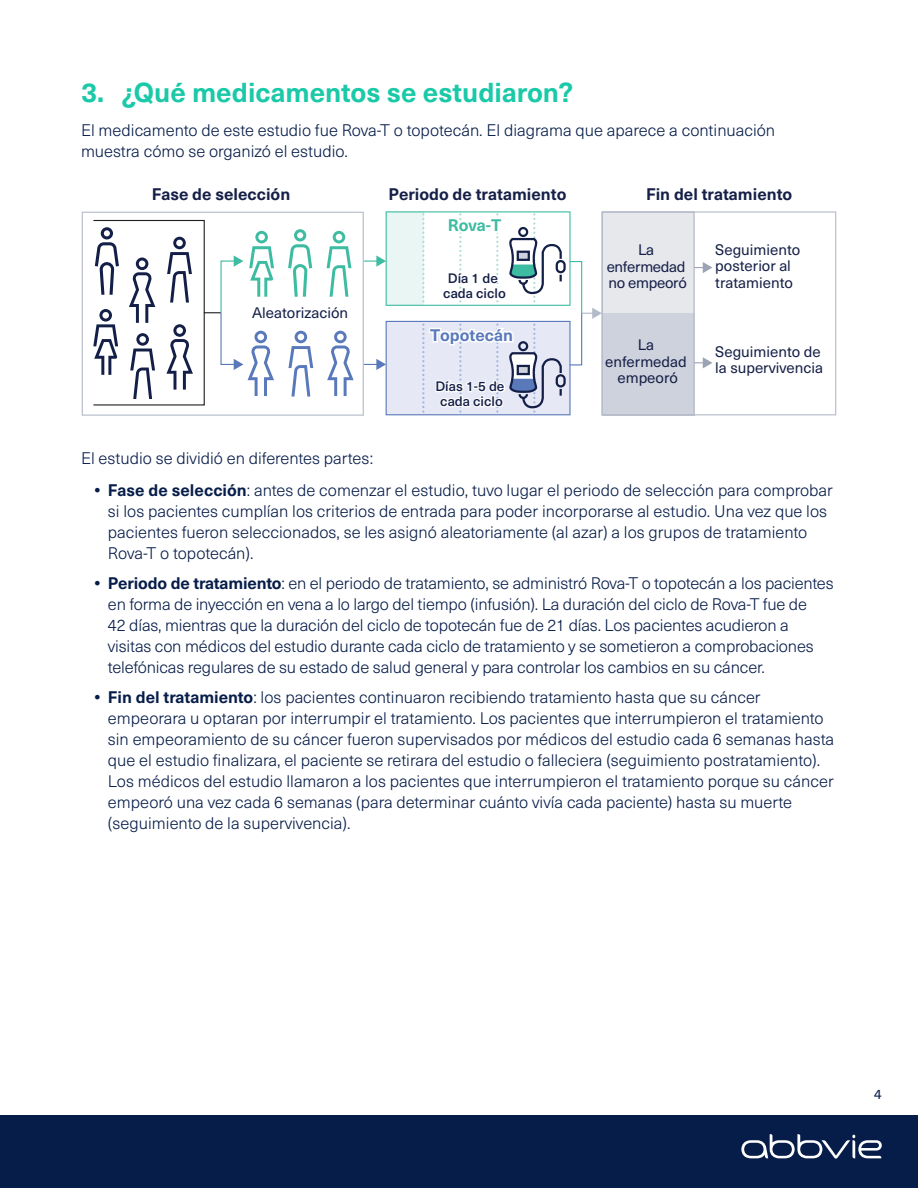
<style>
.page{position:relative;width:918px;height:1188px;background:#fff}
.page>*{position:absolute;margin:0;border:0;box-sizing:border-box;transform-origin:0 0}
.t1{font:700 27px "Neue Haas Unica Pro";color:#1ac9a8}
.t2{font:300 16.5px/21px "Neue Haas Unica Pro";color:#071d49}
.t3{font:700 16.5px "Neue Haas Unica Pro";color:#151f47}
.t4{font:700 16.5px "Neue Haas Unica Pro";color:#5979bb}
.t5{font:700 16.5px "Neue Haas Unica Pro";color:#3ebca2}
.t6{font:15px/16.5px "Neue Haas Unica Pro";color:#151f47}
.t7{font:15px/16.5px "Neue Haas Unica Pro";letter-spacing:-.02em;color:#151f47;text-align:center}
.t8{font:500 13.5px/15px "Neue Haas Unica Pro";color:#151f47;text-align:center}
.t9{font:13.5px "Neue Haas Unica Pro";color:#071d49}
.s1{font-weight:700}
</style>
<div class="page">
<svg style="left:82px;top:212px;width:282px;height:204px"></svg>
<svg style="left:712px;top:211px;width:124px;height:204px"></svg>
<svg style="left:327px;top:331px;width:27px;height:65px"></svg>
<svg style="left:288px;top:331px;width:25px;height:66px"></svg>
<svg style="left:327px;top:231px;width:24px;height:66px"></svg>
<svg style="left:288px;top:229px;width:24px;height:68px"></svg>
<svg style="left:92px;top:219px;width:182px;height:187px"></svg>
<svg style="left:364px;top:211px;width:348px;height:205px"></svg>
<div style="left:0;top:1115px;width:918px;height:73px;background:#071d49"></div>
<svg style="left:741px;top:1134px;width:141px;height:25px"></svg>
<h1 class="t1" style="left:81px;top:76px;width:494px">3. ¿Qué medicamentos se estudiaron?</h1>
<p class="t2" style="left:81px;top:120px;width:696px">El medicamento de este estudio fue Rova-T o topotecán. El diagrama que aparece a continuación muestra cómo se organizó el estudio.</p>
<p class="t3" style="left:152px;top:184px;width:140px">Fase de selección</p>
<p class="t6" style="left:252px;top:305px;width:98px">Aleatorización</p>
<p class="t3" style="left:389px;top:184px;width:179px">Periodo de tratamiento</p>
<p class="t5" style="left:448px;top:215px;width:55px">Rova-T</p>
<p class="t8" style="left:443px;top:271px;width:64px">Día 1 de cada ciclo</p>
<p class="t4" style="left:430px;top:325px;width:85px">Topotecán</p>
<p class="t8" style="left:435px;top:379px;width:71px">Días 1-5 de cada ciclo</p>
<p class="t3" style="left:646px;top:184px;width:148px">Fin del tratamiento</p>
<p class="t7" style="left:607px;top:242px;width:82px">La enfermedad no empeoró</p>
<p class="t6" style="left:715px;top:242px;width:87px">Seguimiento posterior al tratamiento</p>
<p class="t6" style="left:605px;top:337px;width:83px;text-align:center">La enfermedad empeoró</p>
<p class="t6" style="left:715px;top:344px;width:109px">Seguimiento de la supervivencia</p>
<p class="t2" style="left:81px;top:448px;width:294px">El estudio se dividió en diferentes partes:</p>
<p class="t2" style="left:108px;top:480px;width:726px;text-indent:-13px"><span class="s1">• Fase de selección</span>: antes de comenzar el estudio, tuvo lugar el periodo de selección para comprobar si los pacientes cumplían los criterios de entrada para poder incorporarse al estudio. Una vez que los pacientes fueron seleccionados, se les asignó aleatoriamente (al azar) a los grupos de tratamiento Rova-T o topotecán).</p>
<p class="t2" style="left:108px;top:573px;width:727px;text-indent:-13px"><span class="s1">• Periodo de tratamiento</span>: en el periodo de tratamiento, se administró Rova-T o topotecán a los pacientes en forma de inyección en vena a lo largo del tiempo (infusión). La duración del ciclo de Rova-T fue de<br>42 días, mientras que la duración del ciclo de topotecán fue de 21 días. Los pacientes acudieron a visitas con médicos del estudio durante cada ciclo de tratamiento y se sometieron a comprobaciones telefónicas regulares de su estado de salud general y para controlar los cambios en su cáncer.</p>
<p class="t2" style="left:108px;top:687px;width:728px;text-indent:-13px"><span class="s1">• Fin del tratamiento</span>: los pacientes continuaron recibiendo tratamiento hasta que su cáncer empeorara u optaran por interrumpir el tratamiento. Los pacientes que interrumpieron el tratamiento sin empeoramiento de su cáncer fueron supervisados por médicos del estudio cada 6 semanas hasta que el estudio finalizara, el paciente se retirara del estudio o falleciera (seguimiento postratamiento).<br>Los médicos del estudio llamaron a los pacientes que interrumpieron el tratamiento porque su cáncer empeoró una vez cada 6 semanas (para determinar cuánto vivía cada paciente) hasta su muerte (seguimiento de la supervivencia).</p>
<p class="t9" style="left:874px;top:1086px;width:9px">4</p>
</div>
